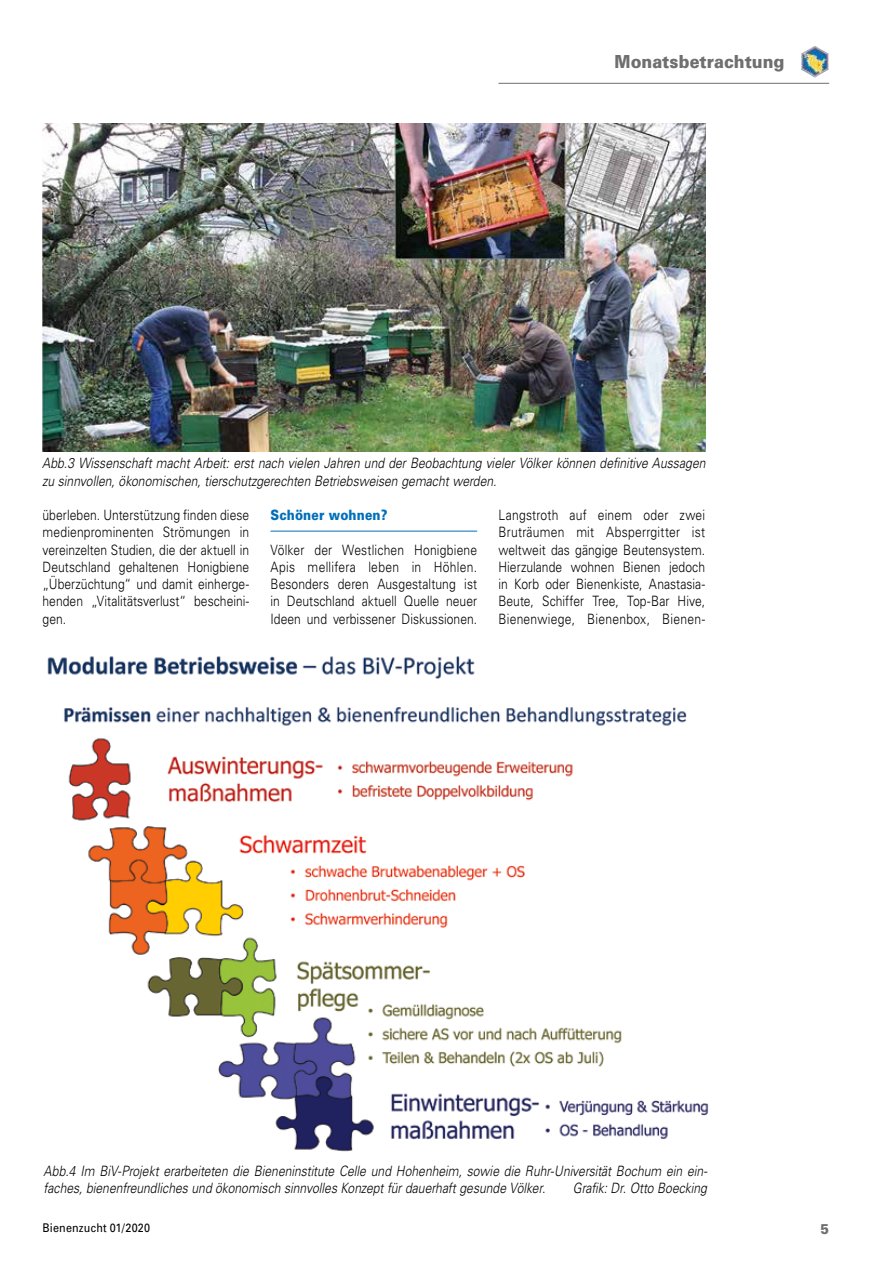
<style>
.page{position:relative;width:893px;height:1263px;background:#fff}
.page>*{position:absolute;margin:0;border:0;box-sizing:border-box;transform-origin:0 0}
.t1{font:900 18px "Univers";letter-spacing:.005em;color:#6f6f6e;scale:.9 1}
.t2{font:300 14.25px/17.2px "Univers";color:#000;text-align:justify;scale:.85 1}
.t3{font:italic 300 14.25px/17.2px "Univers";letter-spacing:.005em;color:#000;scale:.85 1}
.t4{font:900 14.25px "Univers";letter-spacing:.01em;color:#006fb9;scale:.85 1}
.t5{font:900 14.25px "Univers";color:#6f6f6e;scale:.9 1}
.t6{font:12px "Univers";letter-spacing:.015em;color:#000;scale:.9 1}
</style>
<div class="page">
<hr style="left:498px;top:83px;width:331px;height:1px;background:#6f6f6e">
<img style="left:801px;top:46px;width:28px;height:32px">
<hr style="left:270px;top:531px;width:207px;height:1px;background:#006fb9">
<img style="left:42px;top:123px;width:664px;height:328px">
<img style="left:47px;top:656px;width:662px;height:496px">
<p class="t1" style="left:614px;top:50px;width:190px">Monatsbetrachtung</p>
<p class="t3" style="left:42px;top:455px;width:782px">Abb.3 Wissenschaft macht Arbeit: erst nach vielen Jahren und der Beobachtung vieler Völker können definitive Aussagen zu sinnvollen, ökonomischen, tierschutzgerechten Betriebsweisen gemacht werden.</p>
<p class="t2" style="left:43px;top:506px;width:245px">überleben. Unterstützung finden diese medienprominenten Strömungen in vereinzelten Studien, die der aktuell in Deutschland gehaltenen Honigbiene „Überzüchtung“ und damit einherge&shy;henden „Vitalitätsverlust“ bescheini&shy;gen.</p>
<p class="t4" style="left:270px;top:506px;width:139px">Schöner wohnen?</p>
<p class="t2" style="left:270px;top:541px;width:245px">Völker der Westlichen Honigbiene Apis mellifera leben in Höhlen.<br>Besonders deren Ausgestaltung ist in Deutschland aktuell Quelle neuer Ideen und verbissener Diskussionen.</p>
<p class="t2" style="left:498px;top:506px;width:245px">Langstroth auf einem oder zwei Bruträumen mit Absperrgitter ist weltweit das gängige Beutensystem.<br>Hierzulande wohnen Bienen jedoch in Korb oder Bienenkiste, Anastasia-Beute, Schiffer Tree, Top-Bar Hive, Bienenwiege, Bienenbox, Bienen-</p>
<p class="t3" style="left:44px;top:1162px;width:783px">Abb.4 Im BiV-Projekt erarbeiteten die Bieneninstitute Celle und Hohenheim, sowie die Ruhr-Universität Bochum ein ein&shy;faches, bienenfreundliches und ökonomisch sinnvolles Konzept für dauerhaft gesunde Völker.</p>
<p class="t3" style="left:573px;top:1179px;width:159px">Grafik: Dr. Otto Boecking</p>
<p class="t6" style="left:43px;top:1221px;width:121px">Bienenzucht 01/2020</p>
<p class="t5" style="left:821px;top:1220px;width:11px">5</p>
</div>
